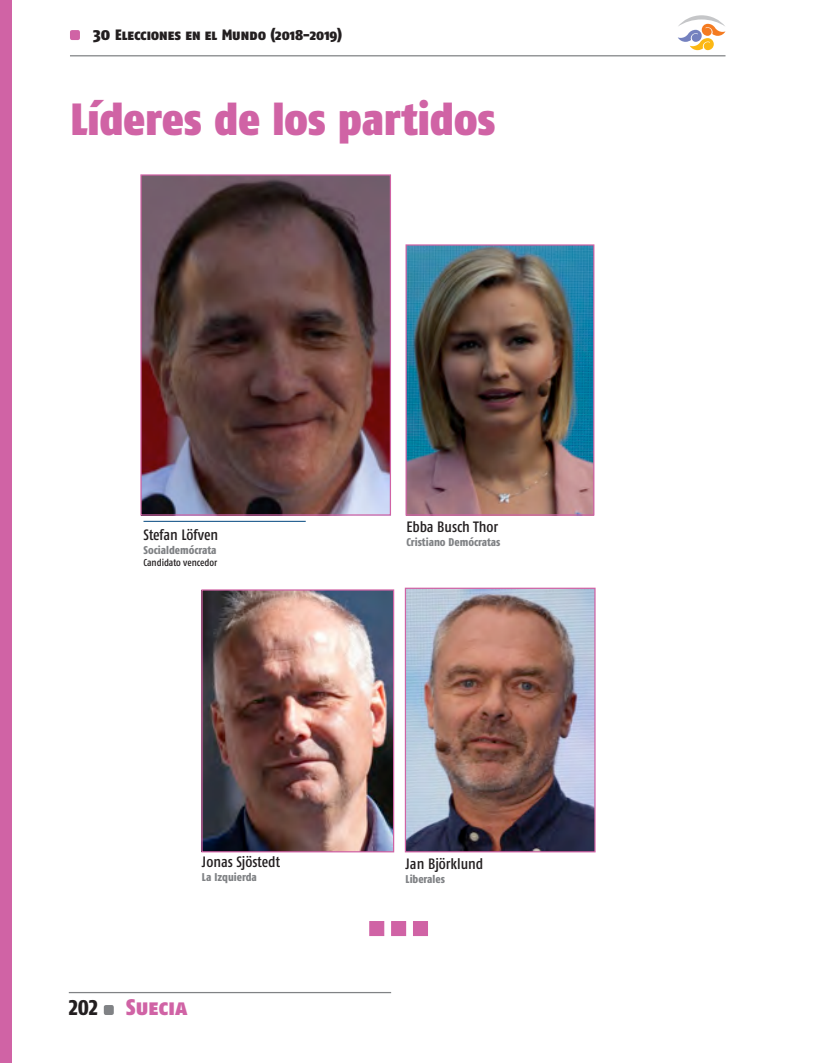
<style>
.page{position:relative;width:815px;height:1063px;background:#fff}
.page>*{position:absolute;margin:0;border:0;box-sizing:border-box;transform-origin:0 0}
.t1{font:900 45px "Fago Co";letter-spacing:-.005em;color:#d063a5}
.t2{font:22.5px "Fago Co Black Caps";color:#d063a5}
.t3{font:500 15px "Fago Co";color:#231f20}
.t4{font:15px "Fago Co Black Caps";color:#231f20}
.t5{font:800 11.25px "Fago Co";color:#808285}
.t6{font:500 10px "Fago Co";letter-spacing:-.005em;color:#231f20}
.s1{font-size:17.5px}
.s2{font-family:"Fago Co Lf";font-weight:800;color:#231f20}
</style>
<div class="page">
<div style="left:70px;top:30px;width:10px;height:10px;background:#d063a5;border-radius:2px"></div>
<hr style="left:70px;top:55px;width:655px;height:1px;background:#808285">
<div style="left:104px;top:1005px;width:10px;height:10px;background:#808285;border-radius:2px"></div>
<hr style="left:69px;top:992px;width:322px;height:1px;background:#808285">
<div style="left:0;top:0;width:11px;height:1063px;background:#d063a5"></div>
<svg style="left:678px;top:15px;width:47px;height:35px"></svg>
<hr style="left:144px;top:521px;width:162px;height:1px;background:#00467e">
<div style="left:369px;top:921px;width:15px;height:15px;background:#d063a5;border:1px solid #d063a5"></div>
<div style="left:391px;top:921px;width:15px;height:15px;background:#d063a5;border:1px solid #d063a5"></div>
<div style="left:413px;top:921px;width:15px;height:15px;background:#d063a5"></div>
<img style="left:142px;top:176px;width:247px;height:338px">
<div style="left:140px;top:174px;width:251px;height:342px;border:1px solid #d063a5"></div>
<img style="left:407px;top:246px;width:185px;height:268px">
<div style="left:405px;top:244px;width:189px;height:272px;border:1px solid #d063a5"></div>
<img style="left:203px;top:591px;width:189px;height:259px">
<div style="left:201px;top:589px;width:193px;height:263px;border:1px solid #d063a5"></div>
<img style="left:407px;top:590px;width:187px;height:260px">
<div style="left:405px;top:588px;width:191px;height:264px;border:1px solid #d063a5"></div>
<h3 class="t4" style="left:93px;top:26px;width:251px"><span class="s1">30</span> Elecciones en el Mundo (2018-2019)</h3>
<p class="t1" style="left:71px;top:92px;width:426px">Líderes de los partidos</p>
<p class="t3" style="left:144px;top:526px;width:76px">Stefan Löfven</p>
<p class="t5" style="left:144px;top:543px;width:75px">Socialdemócrata</p>
<p class="t6" style="left:144px;top:556px;width:75px">Candidato vencedor</p>
<p class="t3" style="left:202px;top:854px;width:80px">Jonas Sjöstedt</p>
<p class="t5" style="left:202px;top:871px;width:56px">La Izquierda</p>
<h2 class="t2" style="left:69px;top:994px;width:120px"><span class="s2">202</span> Suecia</h2>
<p class="t3" style="left:406px;top:518px;width:93px">Ebba Busch Thor</p>
<p class="t5" style="left:406px;top:535px;width:96px">Cristiano Demócratas</p>
<p class="t3" style="left:406px;top:856px;width:79px">Jan Björklund</p>
<p class="t5" style="left:406px;top:873px;width:41px">Liberales</p>
</div>
